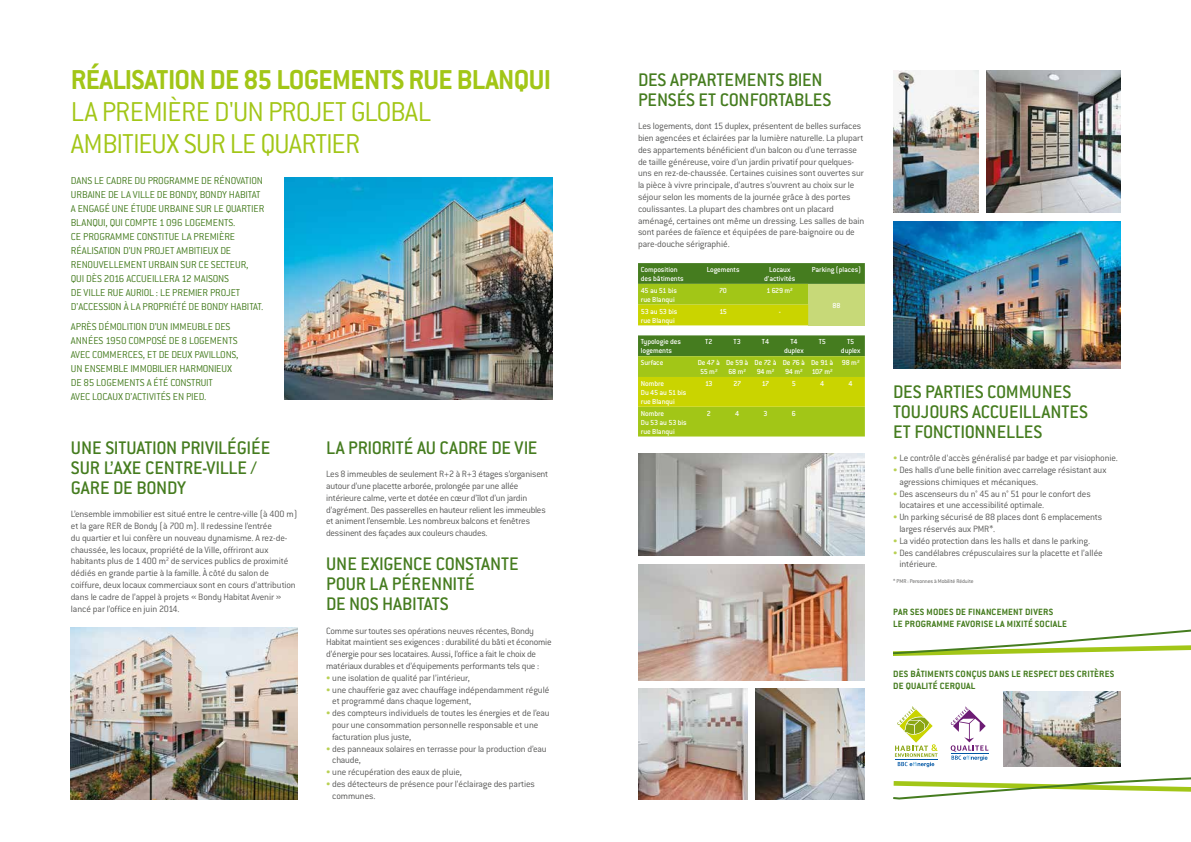
<style>
.page{position:relative;width:1191px;height:842px;background:#fff}
.page>*{position:absolute;margin:0;border:0;box-sizing:border-box;transform-origin:0 0}
.t1{font:300 30px/32px "Conduit ITC";letter-spacing:-.03em;color:#a2c617}
.t2{font:700 30px "Conduit ITC";letter-spacing:-.02em;color:#a2c617}
.t3{font:500 20px/20px "Conduit ITC";color:#457c1f}
.t4{font:300 11px/14px "Conduit ITC";letter-spacing:-.01em;color:#457c1f}
.t5{font:300 10px/11.8px "Conduit ITC";letter-spacing:-.015em;color:#575756}
.t6{font:700 10px/11.8px "Conduit ITC";letter-spacing:.02em;color:#457c1f}
.t7{font:500 8px/9px "Conduit ITC";letter-spacing:-.015em;color:#fff}
.t8{font:300 6px "Conduit ITC";letter-spacing:-.01em;color:#575756}
.s1{color:#b8d052}
</style>
<div class="page">
<svg style="left:638px;top:263px;width:227px;height:62px;background:#93b425"></svg>
<svg style="left:638px;top:335px;width:227px;height:101px;background:#9bbb13"></svg>
<svg style="left:893px;top:706px;width:298px;height:94px"></svg>
<svg style="left:893px;top:629px;width:298px;height:27px"></svg>
<img style="left:284px;top:177px;width:269px;height:223px">
<img style="left:71px;top:627px;width:227px;height:172px">
<img style="left:638px;top:454px;width:227px;height:102px">
<img style="left:638px;top:564px;width:227px;height:116px">
<img style="left:638px;top:689px;width:109px;height:110px">
<img style="left:755px;top:689px;width:110px;height:110px">
<img style="left:986px;top:71px;width:134px;height:142px">
<img style="left:893px;top:221px;width:227px;height:148px">
<img style="left:893px;top:71px;width:85px;height:142px">
<img style="left:1003px;top:691px;width:117px;height:75px">
<h1 class="t2" style="left:71px;top:62px;width:482px">RÉALISATION DE 85 LOGEMENTS RUE BLANQUI</h1>
<h1 class="t1" style="left:71px;top:96px;width:362px">LA PREMIÈRE D'UN PROJET GLOBAL<br>AMBITIEUX SUR LE QUARTIER</h1>
<p class="t4" style="left:71px;top:173px;width:195px">DANS LE CADRE DU PROGRAMME DE RÉNOVATION URBAINE DE LA VILLE DE BONDY, BONDY HABITAT A ENGAGÉ UNE ÉTUDE URBAINE SUR LE QUARTIER BLANQUI, QUI COMPTE 1096 LOGEMENTS.<br>CE PROGRAMME CONSTITUE LA PREMIÈRE RÉALISATION D’UN PROJET AMBITIEUX DE RENOUVELLEMENT URBAIN SUR CE SECTEUR, QUI DÈS 2016 ACCUEILLERA 12 MAISONS<br>DE VILLE RUE AURIOL : LE PREMIER PROJET D’ACCESSION À LA PROPRIÉTÉ DE BONDY HABITAT.</p>
<p class="t4" style="left:71px;top:319px;width:169px">APRÈS DÉMOLITION D’UN IMMEUBLE DES ANNÉES 1950 COMPOSÉ DE 8 LOGEMENTS AVEC COMMERCES, ET DE DEUX PAVILLONS, UN ENSEMBLE IMMOBILIER HARMONIEUX DE 85 LOGEMENTS A ÉTÉ CONSTRUIT<br>AVEC LOCAUX D’ACTIVITÉS EN PIED.</p>
<h2 class="t3" style="left:71px;top:438px;width:201px">UNE SITUATION PRIVILÉGIÉE<br>SUR L’AXE CENTRE-VILLE /<br>GARE DE BONDY</h2>
<p class="t5" style="left:71px;top:508px;width:228px">L’ensemble immobilier est situé entre le centre-ville (à 400 m) et la gare RER de Bondy (à 700 m). Il redessine l’entrée<br>du quartier et lui confère un nouveau dynamisme. A rez-de&shy;chaussée, les locaux, propriété de la Ville, offriront aux habitants plus de 1400 m<sup>2</sup> de services publics de proximité dédiés en grande partie à la famille. À côté du salon de coiffure, deux locaux commerciaux sont en cours d’attribution dans le cadre de l’appel à projets « Bondy Habitat Avenir » lancé par l’office en juin 2014.</p>
<h2 class="t3" style="left:326px;top:438px;width:213px">LA PRIORITÉ AU CADRE DE VIE</h2>
<p class="t5" style="left:326px;top:468px;width:224px">Les 8 immeubles de seulement R+2 à R+3 étages s’organisent autour d’une placette arborée, prolongée par une allée intérieure calme, verte et dotée en cœur d’îlot d’un jardin d’agrément. Des passerelles en hauteur relient les immeubles et animent l’ensemble. Les nombreux balcons et fenêtres dessinent des façades aux couleurs chaudes.</p>
<h2 class="t3" style="left:326px;top:554px;width:194px">UNE EXIGENCE CONSTANTE<br>POUR LA PÉRENNITÉ<br>DE NOS HABITATS</h2>
<p class="t5" style="left:326px;top:625px;width:227px">Comme sur toutes ses opérations neuves récentes, Bondy Habitat maintient ses exigences : durabilité du bâti et économie d’énergie pour ses locataires. Aussi, l’office a fait le choix de matériaux durables et d’équipements performants tels que :</p>
<p class="t5" style="left:326px;top:672px;width:145px"><span class="s1">•</span> une isolation de qualité par l’intérieur,</p>
<p class="t5" style="left:332px;top:684px;width:219px;text-indent:-6px"><span class="s1">•</span> une chaufferie gaz avec chauffage indépendamment régulé et programmé dans chaque logement,</p>
<p class="t5" style="left:332px;top:707px;width:219px;text-indent:-6px"><span class="s1">•</span> des compteurs individuels de toutes les énergies et de l’eau pour une consommation personnelle responsable et une facturation plus juste,</p>
<p class="t5" style="left:332px;top:743px;width:216px;text-indent:-6px"><span class="s1">•</span> des panneaux solaires en terrasse pour la production d’eau chaude,</p>
<p class="t5" style="left:326px;top:766px;width:137px"><span class="s1">•</span> une récupération des eaux de pluie,</p>
<p class="t5" style="left:332px;top:778px;width:204px;text-indent:-6px"><span class="s1">•</span> des détecteurs de présence pour l’éclairage des parties communes.</p>
<h2 class="t3" style="left:638px;top:70px;width:195px">DES APPARTEMENTS BIEN<br>PENSÉS ET CONFORTABLES</h2>
<p class="t5" style="left:638px;top:120px;width:228px">Les logements, dont 15 duplex, présentent de belles surfaces bien agencées et éclairées par la lumière naturelle. La plupart des appartements bénéficient d’un balcon ou d’une terrasse de taille généreuse, voire d’un jardin privatif pour quelques&shy;uns en rez-de-chaussée. Certaines cuisines sont ouvertes sur la pièce à vivre principale, d’autres s’ouvrent au choix sur le séjour selon les moments de la journée grâce à des portes coulissantes. La plupart des chambres ont un placard aménagé, certaines ont même un dressing. Les salles de bain sont parées de faïence et équipées de pare-baignoire ou de pare-douche sérigraphié.</p>
<p class="t7" style="left:641px;top:265px;width:44px">Composition des bâtiments</p>
<p class="t7" style="left:706px;top:265px;width:34px">Logements</p>
<p class="t7" style="left:764px;top:265px;width:33px;text-align:center">Locaux d’activités</p>
<p class="t7" style="left:812px;top:265px;width:51px">Parking (places)</p>
<p class="t7" style="left:641px;top:286px;width:38px">45 au 51 bis rue Blanqui</p>
<p class="t7" style="left:719px;top:286px;width:9px">70</p>
<p class="t7" style="left:766px;top:286px;width:28px">1629 m²</p>
<p class="t7" style="left:832px;top:301px;width:9px">88</p>
<p class="t7" style="left:641px;top:307px;width:38px">53 au 53 bis rue Blanqui</p>
<p class="t7" style="left:719px;top:307px;width:9px">15</p>
<p class="t7" style="left:778px;top:307px;width:4px">-</p>
<p class="t7" style="left:641px;top:337px;width:42px">Typologie des logements</p>
<p class="t7" style="left:705px;top:337px;width:9px">T2</p>
<p class="t7" style="left:733px;top:337px;width:9px">T3</p>
<p class="t7" style="left:762px;top:337px;width:9px">T4</p>
<p class="t7" style="left:784px;top:337px;width:21px;text-align:center">T4 duplex</p>
<p class="t7" style="left:818px;top:337px;width:9px">T5</p>
<p class="t7" style="left:841px;top:337px;width:21px;text-align:center">T5 duplex</p>
<p class="t7" style="left:641px;top:358px;width:24px">Surface</p>
<p class="t7" style="left:698px;top:358px;width:24px">De 47 à<br>55 m²</p>
<p class="t7" style="left:726px;top:358px;width:24px">De 59 à<br>68 m²</p>
<p class="t7" style="left:754px;top:358px;width:23px">De 72 à<br>94 m²</p>
<p class="t7" style="left:783px;top:358px;width:24px">De 76 à<br>94 m²</p>
<p class="t7" style="left:811px;top:358px;width:24px">De 91 à<br>107 m²</p>
<p class="t7" style="left:841px;top:358px;width:20px">98 m²</p>
<p class="t7" style="left:641px;top:379px;width:47px">Nombre<br>Du 45 au 51 bis rue Blanqui</p>
<p class="t7" style="left:705px;top:379px;width:9px">13</p>
<p class="t7" style="left:733px;top:379px;width:9px">27</p>
<p class="t7" style="left:762px;top:379px;width:9px">17</p>
<p class="t7" style="left:792px;top:379px;width:6px">5</p>
<p class="t7" style="left:820px;top:379px;width:6px">4</p>
<p class="t7" style="left:848px;top:379px;width:6px">4</p>
<p class="t7" style="left:641px;top:409px;width:47px">Nombre<br>Du 53 au 53 bis rue Blanqui</p>
<p class="t7" style="left:707px;top:409px;width:6px">2</p>
<p class="t7" style="left:735px;top:409px;width:6px">4</p>
<p class="t7" style="left:763px;top:409px;width:6px">3</p>
<p class="t7" style="left:792px;top:409px;width:6px">6</p>
<h2 class="t3" style="left:893px;top:382px;width:196px">DES PARTIES COMMUNES<br>TOUJOURS ACCUEILLANTES<br>ET FONCTIONNELLES</h2>
<p class="t5" style="left:893px;top:452px;width:226px"><span class="s1">•</span> Le contrôle d’accès généralisé par badge et par visiophonie.</p>
<p class="t5" style="left:899px;top:464px;width:208px;text-indent:-6px"><span class="s1">•</span> Des halls d’une belle finition avec carrelage résistant aux agressions chimiques et mécaniques.</p>
<p class="t5" style="left:899px;top:487px;width:193px;text-indent:-6px"><span class="s1">•</span> Des ascenseurs du n° 45 au n° 51 pour le confort des locataires et une accessibilité optimale.</p>
<p class="t5" style="left:899px;top:511px;width:204px;text-indent:-6px"><span class="s1">•</span> Un parking sécurisé de 88 places dont 6 emplacements larges réservés aux PMR*.</p>
<p class="t5" style="left:893px;top:535px;width:198px"><span class="s1">•</span> La vidéo protection dans les halls et dans le parking.</p>
<p class="t5" style="left:899px;top:546px;width:205px;text-indent:-6px"><span class="s1">•</span> Des candélabres crépusculaires sur la placette et l’allée intérieure.</p>
<p class="t8" style="left:893px;top:578px;width:82px">* PMR : Personnes à Mobilité Réduite</p>
<p class="t6" style="left:893px;top:606px;width:175px">PAR SES MODES DE FINANCEMENT DIVERS<br>LE PROGRAMME FAVORISE LA MIXITÉ SOCIALE</p>
<p class="t6" style="left:893px;top:668px;width:222px">DES BÂTIMENTS CONÇUS DANS LE RESPECT DES CRITÈRES<br>DE QUALITÉ CERQUAL</p>
</div>
